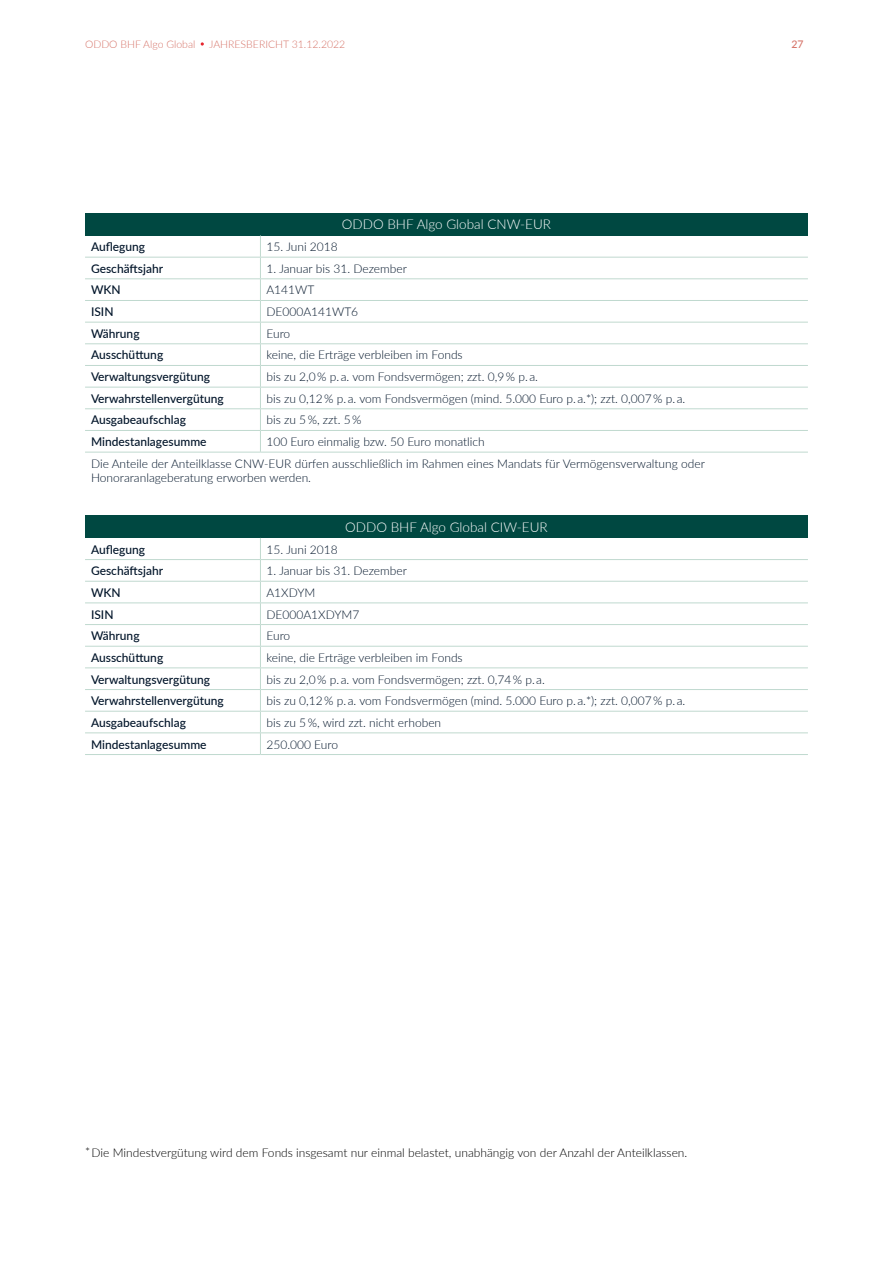
<style>
.page{position:relative;width:893px;height:1263px;background:#fff}
.page>*{position:absolute;margin:0;border:0;box-sizing:border-box;transform-origin:0 0}
.t1{font:300 13.5px "Lato";color:#fff}
.t2{font:300 12px/21.6px "Lato";color:#001429}
.t3{font:500 12px "Lato";color:#001429}
.t4{font:300 12px "Lato";color:#000}
.t5{font:300 10.5px "Lato";color:#d67469}
.t6{font:500 10.5px "Lato";color:#d67469}
</style>
<div class="page">
<svg style="left:201px;top:42px;width:3px;height:4px"></svg>
<div style="left:85px;top:213px;width:723px;height:22px;background:#004841"></div>
<hr style="left:85px;top:452px;width:175px;height:1px;background:#c0d9cf">
<hr style="left:260px;top:452px;width:548px;height:1px;background:#c0d9cf">
<hr style="left:260px;top:257px;width:548px;height:1px;background:#c0d9cf">
<hr style="left:85px;top:278px;width:175px;height:1px;background:#c0d9cf">
<hr style="left:260px;top:278px;width:548px;height:1px;background:#c0d9cf">
<hr style="left:85px;top:300px;width:175px;height:1px;background:#c0d9cf">
<hr style="left:260px;top:300px;width:548px;height:1px;background:#c0d9cf">
<hr style="left:85px;top:322px;width:175px;height:1px;background:#c0d9cf">
<hr style="left:260px;top:322px;width:548px;height:1px;background:#c0d9cf">
<hr style="left:85px;top:343px;width:175px;height:1px;background:#c0d9cf">
<hr style="left:260px;top:343px;width:548px;height:1px;background:#c0d9cf">
<hr style="left:85px;top:365px;width:175px;height:1px;background:#c0d9cf">
<hr style="left:260px;top:365px;width:548px;height:1px;background:#c0d9cf">
<hr style="left:85px;top:387px;width:175px;height:1px;background:#c0d9cf">
<hr style="left:260px;top:387px;width:548px;height:1px;background:#c0d9cf">
<hr style="left:85px;top:408px;width:175px;height:1px;background:#c0d9cf">
<hr style="left:260px;top:408px;width:548px;height:1px;background:#c0d9cf">
<hr style="left:85px;top:430px;width:175px;height:1px;background:#c0d9cf">
<hr style="left:260px;top:430px;width:548px;height:1px;background:#c0d9cf">
<hr style="left:85px;top:257px;width:175px;height:1px;background:#c0d9cf">
<svg style="left:260px;top:235px;width:1px;height:217px"></svg>
<div style="left:85px;top:515px;width:723px;height:23px;background:#004841"></div>
<hr style="left:260px;top:559px;width:548px;height:1px;background:#c0d9cf">
<hr style="left:260px;top:581px;width:548px;height:1px;background:#c0d9cf">
<hr style="left:260px;top:602px;width:548px;height:1px;background:#c0d9cf">
<hr style="left:260px;top:624px;width:548px;height:1px;background:#c0d9cf">
<hr style="left:260px;top:646px;width:548px;height:1px;background:#c0d9cf">
<hr style="left:260px;top:667px;width:548px;height:1px;background:#c0d9cf">
<hr style="left:260px;top:689px;width:548px;height:1px;background:#c0d9cf">
<hr style="left:260px;top:711px;width:548px;height:1px;background:#c0d9cf">
<hr style="left:260px;top:732px;width:548px;height:1px;background:#c0d9cf">
<hr style="left:85px;top:559px;width:175px;height:1px;background:#c0d9cf">
<hr style="left:85px;top:581px;width:175px;height:1px;background:#c0d9cf">
<hr style="left:85px;top:602px;width:175px;height:1px;background:#c0d9cf">
<hr style="left:85px;top:624px;width:175px;height:1px;background:#c0d9cf">
<hr style="left:85px;top:646px;width:175px;height:1px;background:#c0d9cf">
<hr style="left:85px;top:667px;width:175px;height:1px;background:#c0d9cf">
<hr style="left:85px;top:689px;width:175px;height:1px;background:#c0d9cf">
<hr style="left:85px;top:711px;width:175px;height:1px;background:#c0d9cf">
<hr style="left:85px;top:732px;width:175px;height:1px;background:#c0d9cf">
<hr style="left:85px;top:754px;width:175px;height:1px;background:#c0d9cf">
<svg style="left:260px;top:538px;width:1px;height:216px"></svg>
<hr style="left:260px;top:754px;width:548px;height:1px;background:#c0d9cf">
<p class="t5" style="left:85px;top:37px;width:112px">ODDO BHF Algo Global</p>
<p class="t5" style="left:209px;top:37px;width:138px">JAHRESBERICHT 31.12.2022</p>
<p class="t6" style="left:791px;top:36px;width:14px">27</p>
<p class="t1" style="left:342px;top:215px;width:211px">ODDO BHF Algo Global CNW-EUR</p>
<p class="t3" style="left:91px;top:238px;width:56px">Auflegung</p>
<p class="t2" style="left:266px;top:236px;width:73px">15. Juni 2018</p>
<p class="t3" style="left:91px;top:260px;width:74px">Geschäftsjahr</p>
<p class="t2" style="left:266px;top:257px;width:142px">1. Januar bis 31. Dezember</p>
<p class="t3" style="left:91px;top:281px;width:31px">WKN</p>
<p class="t2" style="left:266px;top:279px;width:49px">A141WT</p>
<p class="t3" style="left:91px;top:303px;width:24px">ISIN</p>
<p class="t2" style="left:266px;top:301px;width:93px">DE000A141WT6</p>
<p class="t3" style="left:91px;top:325px;width:50px">Währung</p>
<p class="t2" style="left:266px;top:322px;width:25px">Euro</p>
<p class="t3" style="left:91px;top:346px;width:74px">Ausschüttung</p>
<p class="t2" style="left:266px;top:344px;width:198px">keine, die Erträge verbleiben im Fonds</p>
<p class="t3" style="left:91px;top:368px;width:121px">Verwaltungsvergütung</p>
<p class="t2" style="left:266px;top:366px;width:273px">bis zu 2,0 % p. a. vom Fondsvermögen; zzt. 0,9 % p. a.</p>
<p class="t3" style="left:91px;top:390px;width:134px">Verwahrstellenvergütung</p>
<p class="t2" style="left:266px;top:387px;width:420px">bis zu 0,12 % p. a. vom Fondsvermögen (mind. 5.000 Euro p. a.*); zzt. 0,007 % p. a.</p>
<p class="t3" style="left:91px;top:411px;width:96px">Ausgabeaufschlag</p>
<p class="t2" style="left:266px;top:409px;width:97px">bis zu 5 %, zzt. 5 %</p>
<p class="t3" style="left:91px;top:433px;width:117px">Mindestanlagesumme</p>
<p class="t2" style="left:91px;top:431px;width:615px;text-indent:175px">100 Euro einmalig bzw. 50 Euro monatlich<br>Die Anteile der Anteilklasse CNW-EUR dürfen ausschließlich im Rahmen eines Mandats für Vermögensverwaltung oder</p>
<p class="t2" style="left:91px;top:467px;width:222px">Honoraranlageberatung erworben werden.</p>
<p class="t1" style="left:345px;top:518px;width:204px">ODDO BHF Algo Global CIW-EUR</p>
<p class="t3" style="left:91px;top:540px;width:56px">Auflegung</p>
<p class="t2" style="left:266px;top:538px;width:73px">15. Juni 2018</p>
<p class="t3" style="left:91px;top:562px;width:74px">Geschäftsjahr</p>
<p class="t2" style="left:266px;top:560px;width:142px">1. Januar bis 31. Dezember</p>
<p class="t3" style="left:91px;top:584px;width:31px">WKN</p>
<p class="t2" style="left:266px;top:581px;width:51px">A1XDYM</p>
<p class="t3" style="left:91px;top:605px;width:24px">ISIN</p>
<p class="t2" style="left:266px;top:603px;width:94px">DE000A1XDYM7</p>
<p class="t3" style="left:91px;top:627px;width:50px">Währung</p>
<p class="t2" style="left:266px;top:625px;width:25px">Euro</p>
<p class="t3" style="left:91px;top:649px;width:74px">Ausschüttung</p>
<p class="t2" style="left:266px;top:646px;width:198px">keine, die Erträge verbleiben im Fonds</p>
<p class="t3" style="left:91px;top:670px;width:121px">Verwaltungsvergütung</p>
<p class="t2" style="left:266px;top:668px;width:280px">bis zu 2,0 % p. a. vom Fondsvermögen; zzt. 0,74 % p. a.</p>
<p class="t3" style="left:91px;top:692px;width:134px">Verwahrstellenvergütung</p>
<p class="t2" style="left:266px;top:690px;width:420px">bis zu 0,12 % p. a. vom Fondsvermögen (mind. 5.000 Euro p. a.*); zzt. 0,007 % p. a.</p>
<p class="t3" style="left:91px;top:714px;width:96px">Ausgabeaufschlag</p>
<p class="t2" style="left:266px;top:711px;width:176px">bis zu 5 %, wird zzt. nicht erhoben</p>
<p class="t3" style="left:91px;top:735px;width:117px">Mindestanlagesumme</p>
<p class="t2" style="left:266px;top:733px;width:73px">250.000 Euro</p>
<p class="t4" style="left:85px;top:1144px;width:604px">*Die Mindestvergütung wird dem Fonds insgesamt nur einmal belastet, unabhängig von der Anzahl der Anteilklassen.</p>
</div>
